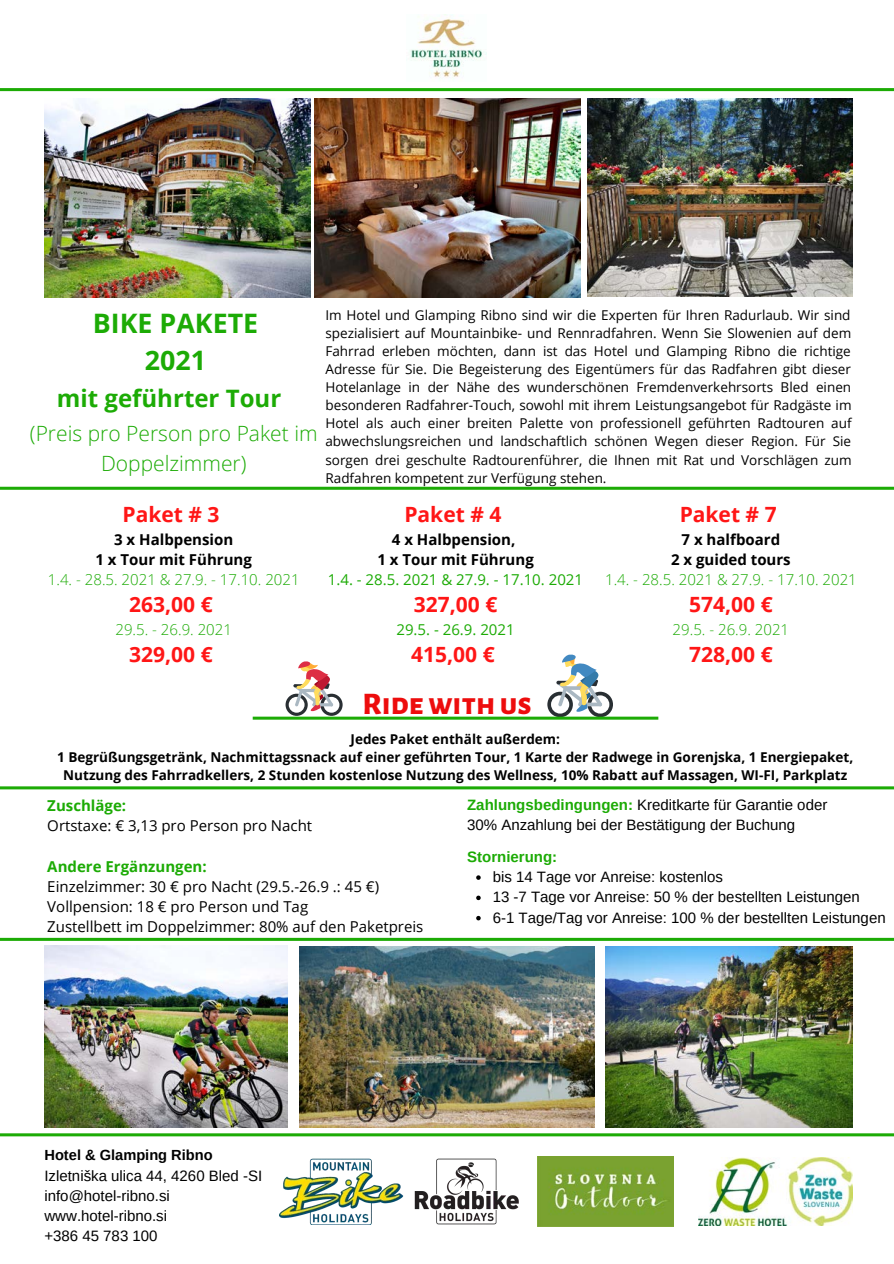
<style>
.page{position:relative;width:894px;height:1264px;background:#fff}
.page>*{position:absolute;margin:0;border:0;box-sizing:border-box;transform-origin:0 0}
.t1{font:800 31.5px "Alegreya Sans SC";color:#ed0d0d}
.t2{font:700 26.85px "Open Sans";color:#1cab05}
.t3{font:700 24px "Open Sans";color:#1cab05}
.t4{font:700 21px "Open Sans";color:#ff1616}
.t5{font:300 21px/29.2px "Open Sans";color:#1cab05;text-align:center}
.t6{font:15px/20.2px "Arimo";color:#000}
.t7{font:15px "Open Sans";color:#000}
.t8{font:300 15px "Open Sans";color:#1cab05}
.t9{font:700 15px "Open Sans";color:#000}
.t10{font:15px "Open Sans";color:#1cab05}
.t11{font:700 15px "Open Sans";color:#1cab05}
.t12{font:700 15px "Arimo";color:#1cab05}
.t13{font:700 14.7px "Arimo";color:#000}
.t14{font:13.5px/18px "Open Sans";color:#000;text-align:justify}
.t15{font:700 13.5px/18px "Open Sans";color:#000;text-align:center}
.s1{font-weight:700;color:#1cab05}
</style>
<div class="page">
<img style="left:44px;top:945px;width:244px;height:182px">
<img style="left:605px;top:946px;width:247px;height:181px">
<img style="left:44px;top:98px;width:266px;height:199px">
<img style="left:314px;top:98px;width:266px;height:199px">
<img style="left:299px;top:946px;width:295px;height:181px">
<img style="left:410px;top:15px;width:77px;height:63px">
<img style="left:587px;top:98px;width:265px;height:198px">
<img style="left:279px;top:1158px;width:124px;height:66px">
<img style="left:414px;top:1158px;width:105px;height:66px">
<img style="left:698px;top:1157px;width:153px;height:68px">
<svg style="left:476px;top:875px;width:4px;height:4px"></svg>
<svg style="left:476px;top:895px;width:4px;height:5px"></svg>
<svg style="left:476px;top:915px;width:4px;height:5px"></svg>
<svg style="left:0;top:1133px;width:893px;height:3px"></svg>
<svg style="left:0;top:88px;width:893px;height:3px"></svg>
<svg style="left:0;top:487px;width:893px;height:3px"></svg>
<svg style="left:0;top:937px;width:893px;height:3px"></svg>
<img style="left:538px;top:1156px;width:135px;height:70px">
<svg style="left:0;top:786px;width:893px;height:3px"></svg>
<svg style="left:253px;top:654px;width:405px;height:65px"></svg>
<p class="t2" style="left:93px;top:304px;width:167px">BIKE PAKETE</p>
<p class="t2" style="left:145px;top:341px;width:63px">2021</p>
<p class="t3" style="left:57px;top:381px;width:226px">mit geführter Tour</p>
<p class="t5" style="left:30px;top:418px;width:289px">(Preis pro Person pro Paket im<br>Doppelzimmer)</p>
<p class="t4" style="left:122px;top:500px;width:98px">Paket # 3</p>
<p class="t9" style="left:114px;top:528px;width:121px">3 x Halbpension</p>
<p class="t9" style="left:95px;top:549px;width:158px">1 x Tour mit Führung</p>
<p class="t8" style="left:48px;top:569px;width:253px">1.4. - 28.5. 2021 &amp; 27.9. - 17.10. 2021</p>
<p class="t4" style="left:129px;top:590px;width:85px">263,00 €</p>
<p class="t8" style="left:115px;top:619px;width:118px">29.5. - 26.9. 2021</p>
<p class="t4" style="left:129px;top:639px;width:85px">329,00 €</p>
<p class="t14" style="left:325px;top:306px;width:527px">Im Hotel und Glamping Ribno sind wir die Experten für Ihren Radurlaub. Wir sind spezialisiert auf Mountainbike- und Rennradfahren. Wenn Sie Slowenien auf dem Fahrrad erleben möchten, dann ist das Hotel und Glamping Ribno die richtige Adresse für Sie. Die Begeisterung des Eigentümers für das Radfahren gibt dieser Hotelanlage in der Nähe des wunderschönen Fremdenverkehrsorts Bled einen besonderen Radfahrer-Touch, sowohl mit ihrem Leistungsangebot für Radgäste im Hotel als auch einer breiten Palette von professionell geführten Radtouren auf abwechslungsreichen und landschaftlich schönen Wegen dieser Region. Für Sie sorgen drei geschulte Radtourenführer, die Ihnen mit Rat und Vorschlägen zum Radfahren kompetent zur Verfügung stehen.</p>
<p class="t4" style="left:404px;top:500px;width:98px">Paket # 4</p>
<p class="t9" style="left:392px;top:529px;width:125px">4 x Halbpension,</p>
<p class="t9" style="left:377px;top:549px;width:158px">1 x Tour mit Führung</p>
<p class="t10" style="left:328px;top:569px;width:257px">1.4. - 28.5. 2021 &amp; 27.9. - 17.10. 2021</p>
<p class="t4" style="left:414px;top:590px;width:85px">327,00 €</p>
<p class="t10" style="left:396px;top:619px;width:120px">29.5. - 26.9. 2021</p>
<p class="t4" style="left:411px;top:639px;width:85px">415,00 €</p>
<p class="t4" style="left:679px;top:500px;width:98px">Paket # 7</p>
<p class="t9" style="left:681px;top:529px;width:100px">7 x halfboard</p>
<p class="t9" style="left:670px;top:549px;width:121px">2 x guided tours</p>
<p class="t8" style="left:605px;top:569px;width:253px">1.4. - 28.5. 2021 &amp; 27.9. - 17.10. 2021</p>
<p class="t4" style="left:689px;top:590px;width:85px">574,00 €</p>
<p class="t8" style="left:672px;top:619px;width:118px">29.5. - 26.9. 2021</p>
<p class="t4" style="left:689px;top:639px;width:85px">728,00 €</p>
<p class="t1" style="left:362px;top:689px;width:171px">Ride with us</p>
<p class="t15" style="left:350px;top:729px;width:211px">Jedes Paket enthält außerdem:</p>
<p class="t15" style="left:57px;top:747px;width:797px">1 Begrüßungsgetränk, Nachmittagssnack auf einer geführten Tour, 1 Karte der Radwege in Gorenjska, 1 Energiepaket,<br>Nutzung des Fahrradkellers, 2 Stunden kostenlose Nutzung des Wellness, 10% Rabatt auf Massagen, WI-FI, Parkplatz</p>
<p class="t11" style="left:47px;top:794px;width:80px">Zuschläge:</p>
<p class="t7" style="left:47px;top:815px;width:266px">Ortstaxe: € 3,13 pro Person pro Nacht</p>
<p class="t11" style="left:47px;top:855px;width:161px">Andere Ergänzungen:</p>
<p class="t7" style="left:47px;top:875px;width:333px">Einzelzimmer: 30 € pro Nacht (29.5.-26.9 .: 45 €)</p>
<p class="t7" style="left:47px;top:896px;width:262px">Vollpension: 18 € pro Person und Tag</p>
<p class="t7" style="left:47px;top:916px;width:377px">Zustellbett im Doppelzimmer: 80% auf den Paketpreis</p>
<p class="t6" style="left:467px;top:794px;width:361px"><span class="s1">Zahlungsbedingungen:</span> Kreditkarte für Garantie oder<br>30% Anzahlung bei der Bestätigung der Buchung</p>
<p class="t12" style="left:467px;top:848px;width:91px">Stornierung:</p>
<p class="t6" style="left:492px;top:866px;width:232px">bis 14 Tage vor Anreise: kostenlos</p>
<p class="t6" style="left:492px;top:887px;width:368px">13 -7 Tage vor Anreise: 50 % der bestellten Leistungen</p>
<p class="t6" style="left:492px;top:907px;width:394px">6-1 Tage/Tag vor Anreise: 100 % der bestellten Leistungen</p>
<p class="t13" style="left:44px;top:1146px;width:170px">Hotel &amp; Glamping Ribno</p>
<p class="t6" style="left:44px;top:1165px;width:219px">Izletniška ulica 44, 4260 Bled -SI</p>
<p class="t6" style="left:44px;top:1185px;width:127px">info@hotel-ribno.si</p>
<p class="t6" style="left:44px;top:1205px;width:124px">www.hotel-ribno.si</p>
<p class="t6" style="left:44px;top:1225px;width:115px">+386 45 783 100</p>
</div>
